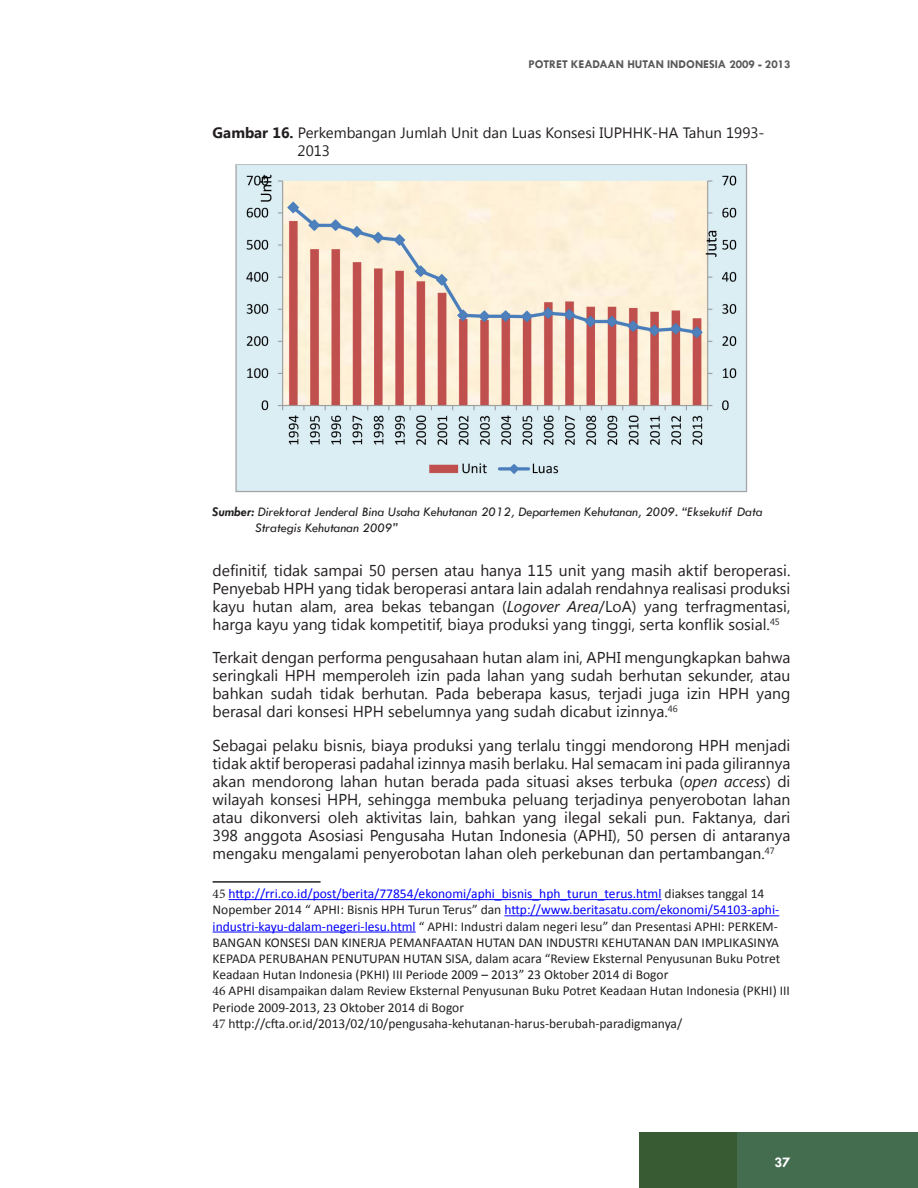
<style>
.page{position:relative;width:918px;height:1188px;background:#fff}
.page>*{position:absolute;margin:0;border:0;box-sizing:border-box;transform-origin:0 0}
.t1{font:15.75px/18.1px "Segoe UI";color:#231f20;text-align:justify}
.t2{font:15px/18px "Segoe UI";color:#231f20}
.t3{font:700 15px "Tw Cen";color:#fff}
.t4{font:13.5px/16.2px "Calibri";color:#231f20}
.t5{font:italic 13.5px/16.2px "Tw Cen";color:#231f20}
.t6{font:700 12px "Tw Cen";color:#57585a}
.s1{font-weight:700}
.s2{font-style:italic}
.s3{font-family:"Minion Pro"}
.s4{color:#00f}
</style>
<div class="page">
<div style="left:639px;top:1132px;width:279px;height:56px;background:#446c4f"></div>
<div style="left:639px;top:1132px;width:98px;height:56px;background:#395b34"></div>
<img style="left:235px;top:165px;width:513px;height:328px">
<hr style="left:213px;top:881px;width:108px;height:2px;background:#231f20">
<hr style="left:229px;top:899px;width:433px;height:1px;background:#00f">
<hr style="left:504px;top:915px;width:275px;height:1px;background:#00f">
<hr style="left:213px;top:932px;width:203px;height:1px;background:#00f">
<p class="t6" style="left:528px;top:57px;width:264px">POTRET KEADAAN HUTAN INDONESIA 2009 - 2013</p>
<p class="t2" style="left:298px;top:123px;width:468px;text-indent:-85px"><span class="s1">Gambar 16.</span> Perkembangan Jumlah Unit dan Luas Konsesi IUPHHK-HA Tahun 1993-<br>2013</p>
<p class="t5" style="left:255px;top:504px;width:509px;text-indent:-43px"><span class="s1">Sumber:</span> Direktorat Jenderal Bina Usaha Kehutanan 2012, Departemen Kehutanan, 2009. “Eksekutif Data<br>Strategis Kehutanan 2009”</p>
<p class="t1" style="left:213px;top:560px;width:579px">definitif, tidak sampai 50 persen atau hanya 115 unit yang masih aktif beroperasi.<br>Penyebab HPH yang tidak beroperasi antara lain adalah rendahnya realisasi produksi kayu hutan alam, area bekas tebangan (<span class="s2">Logover Area</span>/LoA) yang terfragmentasi, harga kayu yang tidak kompetitif, biaya produksi yang tinggi, serta konflik sosial.<sup>45</sup></p>
<p class="t1" style="left:213px;top:648px;width:579px">Terkait dengan performa pengusahaan hutan alam ini, APHI mengungkapkan bahwa seringkali HPH memperoleh izin pada lahan yang sudah berhutan sekunder, atau bahkan sudah tidak berhutan. Pada beberapa kasus, terjadi juga izin HPH yang berasal dari konsesi HPH sebelumnya yang sudah dicabut izinnya.<sup>46</sup></p>
<p class="t1" style="left:213px;top:735px;width:579px">Sebagai pelaku bisnis, biaya produksi yang terlalu tinggi mendorong HPH menjadi tidak aktif beroperasi padahal izinnya masih berlaku. Hal semacam ini pada gilirannya akan mendorong lahan hutan berada pada situasi akses terbuka (<span class="s2">open access</span>) di wilayah konsesi HPH, sehingga membuka peluang terjadinya penyerobotan lahan atau dikonversi oleh aktivitas lain, bahkan yang ilegal sekali pun. Faktanya, dari 398 anggota Asosiasi Pengusaha Hutan Indonesia (APHI), 50 persen di antaranya mengaku mengalami penyerobotan lahan oleh perkebunan dan pertambangan.<sup>47</sup></p>
<p class="t4" style="left:213px;top:886px;width:569px"><span class="s3">45</span> <span class="s4">http://rri.co.id/post/berita/77854/ekonomi/aphi_bisnis_hph_turun_terus.html</span> diakses tanggal 14<br>Nopember 2014 “ APHI: Bisnis HPH Turun Terus” dan <span class="s4">http://www.beritasatu.com/ekonomi/54103-aphi&shy;industri-kayu-dalam-negeri-lesu.html</span> “ APHI: Industri dalam negeri lesu” dan Presentasi APHI: PERKEM-BANGAN KONSESI DAN KINERJA PEMANFAATAN HUTAN DAN INDUSTRI KEHUTANAN DAN IMPLIKASINYA KEPADA PERUBAHAN PENUTUPAN HUTAN SISA, dalam acara “Review Eksternal Penyusunan Buku Potret Keadaan Hutan Indonesia (PKHI) III Periode 2009 – 2013” 23 Oktober 2014 di Bogor</p>
<p class="t4" style="left:213px;top:983px;width:579px"><span class="s3">46</span> APHI disampaikan dalam Review Eksternal Penyusunan Buku Potret Keadaan Hutan Indonesia (PKHI) III<br>Periode 2009-2013, 23 Oktober 2014 di Bogor</p>
<p class="t4" style="left:213px;top:1015px;width:471px"><span class="s3">47</span> http://cfta.or.id/2013/02/10/pengusaha-kehutanan-harus-berubah-paradigmanya/</p>
<p class="t3" style="left:775px;top:1153px;width:17px">37</p>
</div>
